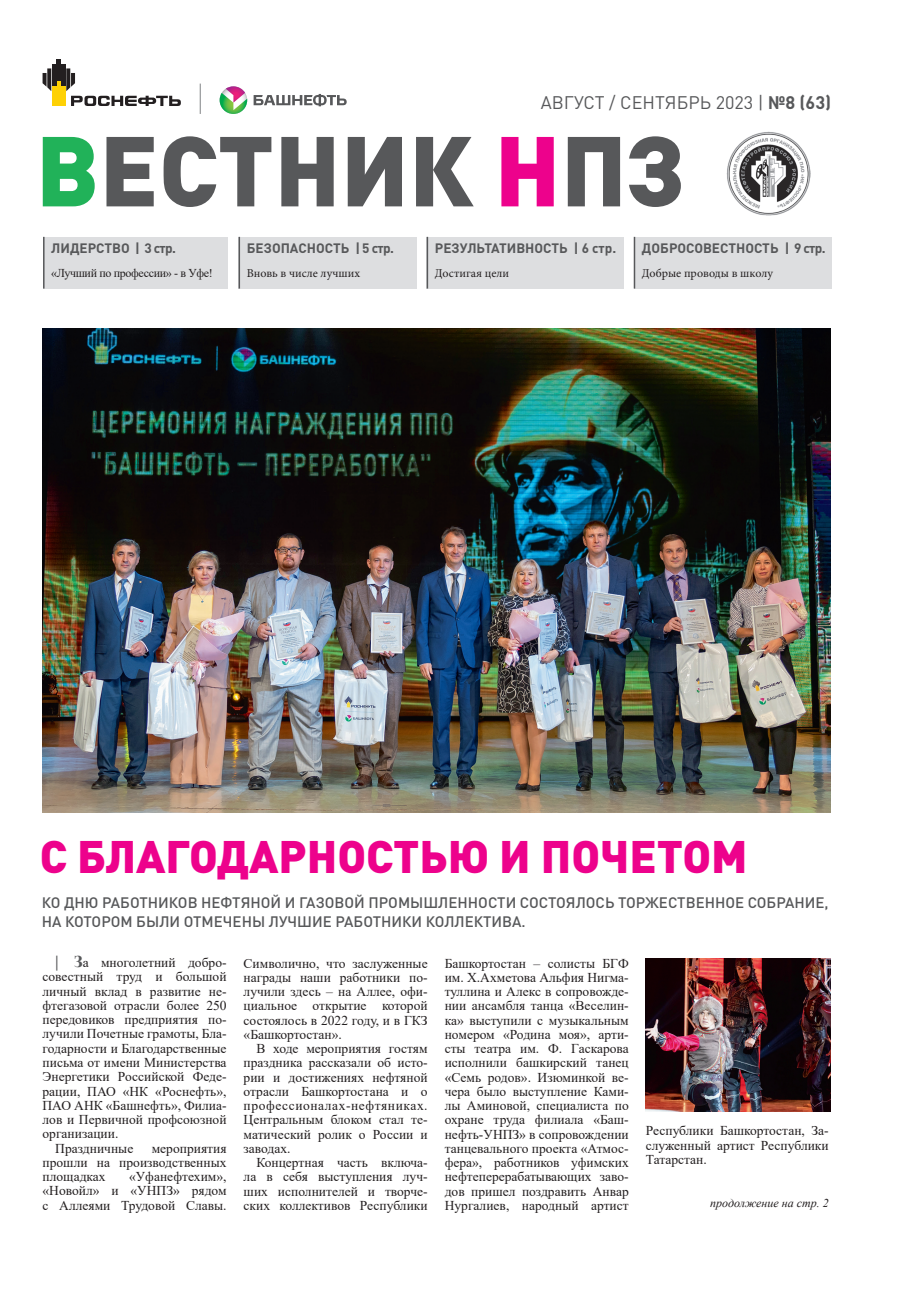
<style>
.page{position:relative;width:915px;height:1306px;background:#fff}
.page>*{position:absolute;margin:0;border:0;box-sizing:border-box;transform-origin:0 0}
.t1{font:900 97.5px "DIN Pro";color:#57585a}
.ЗАГОЛОВОК{font:900 45px "DIN Pro";color:#ed028c}
.t2{font:18px "DIN Pro";color:#57585a}
._1_абзац{font:500 15px/19.5px "DIN Pro";color:#57585a}
.текст{font:13.5px/14.2px "Times New Roman";color:#231f20;text-align:justify}
.подзаголовок{font:700 13.5px "DIN Pro";color:#57585a}
.t3{font:12px "Minion Pro";color:#231f20}
.текст-2{font:12px "Times New Roman";letter-spacing:-.03em;color:#231f20}
.текст-3{font:italic 12px "Times New Roman";color:#231f20}
.s1{font-weight:700}
.s2{color:#21b259}
.s3{color:#ed028c}
.s4{font-weight:700;font-size:16.5px;color:#57585a}
</style>
<div class="page">
<img style="left:726px;top:132px;width:83px;height:83px">
<div style="left:43px;top:237px;width:184px;height:51px;background:#dddee0"></div>
<hr style="left:43px;top:237px;width:2px;height:51px;background:#57585a">
<div style="left:238px;top:237px;width:179px;height:51px;background:#dddee0"></div>
<hr style="left:238px;top:237px;width:2px;height:51px;background:#57585a">
<div style="left:426px;top:237px;width:198px;height:51px;background:#dddee0"></div>
<hr style="left:426px;top:237px;width:2px;height:51px;background:#57585a">
<div style="left:633px;top:237px;width:198px;height:51px;background:#dddee0"></div>
<hr style="left:633px;top:237px;width:2px;height:51px;background:#57585a">
<svg style="left:219px;top:86px;width:28px;height:28px"></svg>
<svg style="left:253px;top:94px;width:93px;height:12px"></svg>
<hr style="left:52px;top:86px;width:4px;height:20px;background:#fed105">
<hr style="left:57px;top:82px;width:4px;height:24px;background:#fed105">
<hr style="left:61px;top:86px;width:4px;height:20px;background:#fed105">
<svg style="left:43px;top:68px;width:8px;height:23px"></svg>
<hr style="left:52px;top:64px;width:4px;height:21px;background:#231f20">
<hr style="left:57px;top:60px;width:4px;height:21px;background:#231f20">
<hr style="left:61px;top:64px;width:4px;height:21px;background:#231f20">
<svg style="left:66px;top:68px;width:115px;height:38px"></svg>
<hr style="left:200px;top:84px;width:1px;height:30px;background:#808285">
<img style="left:42px;top:328px;width:787px;height:484px">
<img style="left:645px;top:958px;width:184px;height:153px">
<p class="t2" style="left:540px;top:91px;width:292px">АВГУСТ / СЕНТЯБРЬ 2023 | <span class="s1">№8 (63)</span></p>
<p class="t1" style="left:36px;top:105px;width:651px"><span class="s2">В</span>ЕСТНИК <span class="s3">Н</span>ПЗ</p>
<p class="подзаголовок" style="left:51px;top:239px;width:126px">ЛИДЕРСТВО | 3 стр.</p>
<p class="текст-2" style="left:51px;top:264px;width:163px">«Лучший по профессии» - в Уфе!</p>
<p class="подзаголовок" style="left:247px;top:239px;width:149px">БЕЗОПАСНОСТЬ | 5 стр.</p>
<p class="t3" style="left:247px;top:265px;width:115px">Вновь в числе лучших</p>
<p class="подзаголовок" style="left:435px;top:239px;width:183px">РЕЗУЛЬТАТИВНОСТЬ | 6 стр.</p>
<p class="t3" style="left:435px;top:265px;width:76px">Достигая цели</p>
<p class="подзаголовок" style="left:641px;top:239px;width:185px">ДОБРОСОВЕСТНОСТЬ | 9 стр.</p>
<p class="t3" style="left:641px;top:265px;width:132px">Добрые проводы в школу</p>
<p class="ЗАГОЛОВОК" style="left:40px;top:826px;width:709px">С БЛАГОДАРНОСТЬЮ И ПОЧЕТОМ</p>
<p class="_1_абзац" style="left:42px;top:892px;width:788px">КО ДНЮ РАБОТНИКОВ НЕФТЯНОЙ И ГАЗОВОЙ ПРОМЫШЛЕННОСТИ СОСТОЯЛОСЬ ТОРЖЕСТВЕННОЕ СОБРАНИЕ,<br>НА КОТОРОМ БЫЛИ ОТМЕЧЕНЫ ЛУЧШИЕ РАБОТНИКИ КОЛЛЕКТИВА.</p>
<p class="текст" style="left:43px;top:955px;width:185px;text-indent:13px"><span class="s4">| З</span>а многолетний добро&shy;совестный труд и большой личный вклад в развитие не&shy;фтегазовой отрасли более 250 передовиков предприятия по&shy;лучили Почетные грамоты, Бла&shy;годарности и Благодарственные письма от имени Министерства Энергетики Российской Феде&shy;рации, ПАО «НК «Роснефть», ПАО АНК «Башнефть», Филиа&shy;лов и Первичной профсоюзной организации.</p>
<p class="текст" style="left:55px;top:1140px;width:79px">Праздничные</p>
<p class="текст" style="left:43px;top:1140px;width:185px;text-indent:109px">мероприятия прошли на производственных площадках</p>
<p class="текст" style="left:43px;top:1168px;width:185px;text-indent:86px">«Уфанефтехим», «Новойл» и «УНПЗ» рядом с Аллеями Трудовой Славы.</p>
<p class="текст" style="left:243px;top:955px;width:185px">Символично, что заслуженные награды наши работники по&shy;лучили здесь – на Аллее, офи&shy;циальное открытие которой состоялось в 2022 году, и в ГКЗ «Башкортостан».</p>
<p class="текст" style="left:243px;top:1040px;width:185px;text-indent:13px">В ходе мероприятия гостям праздника рассказали об исто&shy;рии и достижениях нефтяной отрасли Башкортостана и о профессионалах-нефтяниках.<br>Центральным блоком стал те&shy;матический ролик о России и заводах.</p>
<p class="текст" style="left:243px;top:1154px;width:185px;text-indent:13px">Концертная часть включа&shy;ла в себя выступления луч&shy;ших исполнителей и творче&shy;ских коллективов Республики</p>
<p class="текст" style="left:444px;top:955px;width:185px">Башкортостан – солисты БГФ им. Х.Ахметова Альфия Нигма&shy;туллина и Алекс в сопровожде&shy;нии ансамбля танца «Веселин&shy;ка» выступили с музыкальным номером «Родина моя», арти&shy;сты театра им. Ф. Гаскарова исполнили башкирский танец «Семь родов». Изюминкой ве&shy;чера было выступление Ками&shy;лы Аминовой, специалиста по охране труда филиала «Баш&shy;нефть-УНПЗ» в сопровождении танцевального проекта «Атмос&shy;фера», работников уфимских нефтеперерабатывающих заво&shy;дов пришел поздравить Анвар Нургалиев, народный артист</p>
<p class="текст" style="left:645px;top:1123px;width:184px">Республики Башкортостан, За&shy;служенный артист Республики Татарстан.</p>
<p class="текст-3" style="left:710px;top:1194px;width:120px">продолжение на стр. 2</p>
</div>
